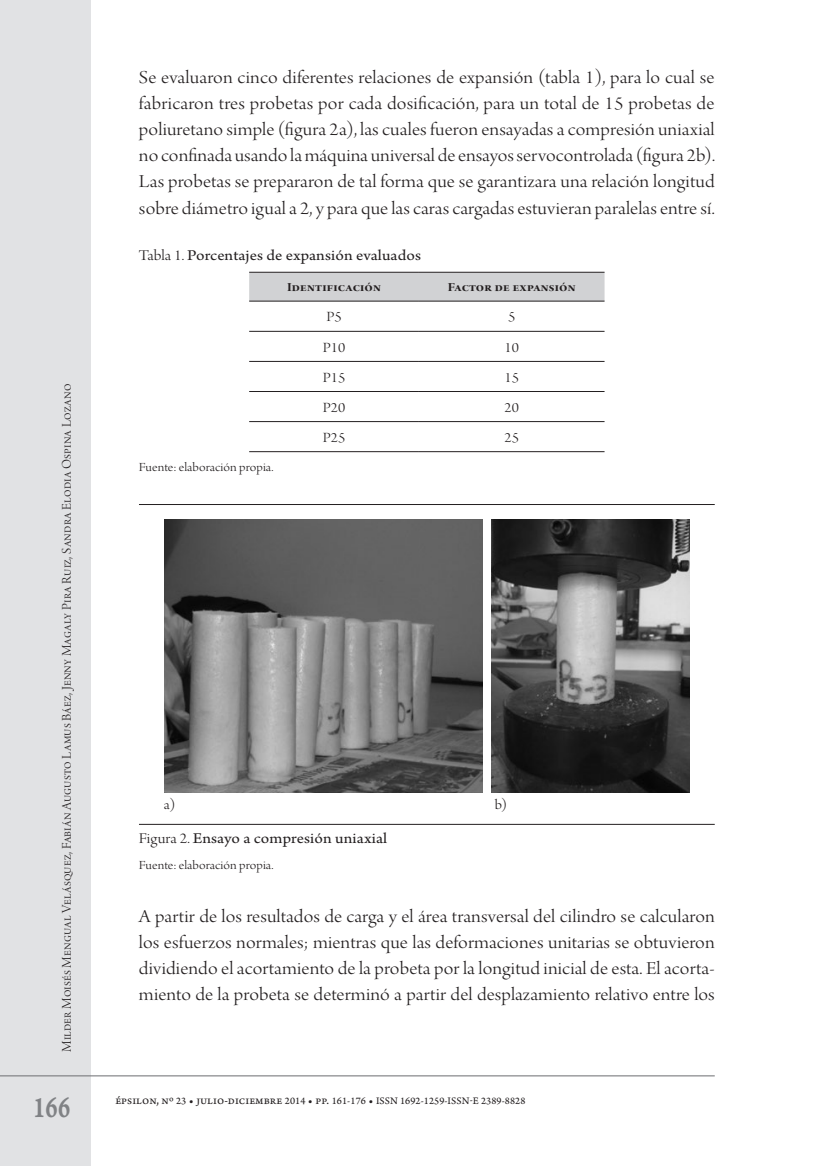
<style>
.page{position:relative;width:819px;height:1166px;background:#fff}
.page>*{position:absolute;margin:0;border:0;box-sizing:border-box;transform-origin:0 0}
.t1{font:31.5px "Arno Pro Smbd Caption";color:#808285;scale:.75 1}
.t2{font:19.25px/26.1px "Arno Pro Light Display";letter-spacing:.03em;color:#231f20;text-align:justify;scale:1.1 1}
.t3{font:15.75px "Arno Pro";letter-spacing:.005em;color:#231f20;scale:1.1 1}
.t4{font:14.88px "Arno Pro Light Display";letter-spacing:.005em;color:#231f20;scale:1.1 1}
.t5{font:14px "Arno Pro Light Display";letter-spacing:.015em;color:#231f20}
.t6{font:13.12px "Arno Pro Light Display";letter-spacing:.025em;color:#231f20;scale:1.1 1}
.t7{font:13.12px "Arno Pro Bold Display";letter-spacing:.015em;color:#231f20;scale:1.1 1}
.t8{font:10.5px "Arno Pro Sm Text";letter-spacing:.01em;color:#231f20}
.s1{font-family:"Arno Pro Light Display"}
.s2{font-size:12.25px}
</style>
<div class="page">
<div style="left:0;top:0;width:91px;height:1166px;background:#e1e2e4"></div>
<hr style="left:0;top:1075px;width:714px;height:1px;background:#6c6d70">
<div style="left:249px;top:273px;width:355px;height:28px;background:#d1d2d4"></div>
<hr style="left:249px;top:272px;width:170px;height:1px;background:#231f20">
<hr style="left:419px;top:272px;width:185px;height:1px;background:#231f20">
<hr style="left:249px;top:301px;width:170px;height:1px;background:#231f20">
<hr style="left:419px;top:301px;width:185px;height:1px;background:#231f20">
<hr style="left:249px;top:331px;width:170px;height:1px;background:#231f20">
<hr style="left:419px;top:331px;width:185px;height:1px;background:#231f20">
<hr style="left:249px;top:361px;width:170px;height:1px;background:#231f20">
<hr style="left:419px;top:361px;width:185px;height:1px;background:#231f20">
<hr style="left:249px;top:391px;width:170px;height:1px;background:#231f20">
<hr style="left:419px;top:391px;width:185px;height:1px;background:#231f20">
<hr style="left:249px;top:421px;width:170px;height:1px;background:#231f20">
<hr style="left:419px;top:421px;width:185px;height:1px;background:#231f20">
<hr style="left:249px;top:451px;width:170px;height:1px;background:#231f20">
<hr style="left:419px;top:451px;width:185px;height:1px;background:#231f20">
<hr style="left:139px;top:504px;width:575px;height:1px;background:#231f20">
<hr style="left:139px;top:824px;width:575px;height:1px;background:#231f20">
<img style="left:165px;top:519px;width:317px;height:273px">
<img style="left:491px;top:519px;width:198px;height:273px">
<p class="t5" style="left:59px;top:1052px;width:669px;rotate:-90deg">Milder Moisés Mengual Velásquez, Fabián Augusto Lamus Báez, Jenny Magaly Pira Ruiz, Sandra Elodia Ospina Lozano</p>
<h1 class="t1" style="left:33px;top:1088px;width:51px">166</h1>
<p class="t2" style="left:139px;top:65px;width:525px">Se evaluaron cinco diferentes relaciones de expansión (tabla 1), para lo cual se fabricaron tres probetas por cada dosificación, para un total de 15 probetas de poliuretano simple (figura 2a), las cuales fueron ensayadas a compresión uniaxial no confinada usando la máquina universal de ensayos servocontrolada (figura 2b).<br>Las probetas se prepararon de tal forma que se garantizara una relación longitud sobre diámetro igual a 2, y para que las caras cargadas estuvieran paralelas entre sí.</p>
<p class="t3" style="left:139px;top:246px;width:258px"><span class="s1">Tabla 1.</span> Porcentajes de expansión evaluados</p>
<p class="t7" style="left:287px;top:280px;width:87px">Identificación</p>
<p class="t7" style="left:448px;top:280px;width:118px">Factor de expansión</p>
<p class="t4" style="left:326px;top:309px;width:15px">P5</p>
<p class="t4" style="left:508px;top:309px;width:8px">5</p>
<p class="t4" style="left:323px;top:339px;width:22px">P10</p>
<p class="t4" style="left:504px;top:339px;width:15px">10</p>
<p class="t4" style="left:323px;top:369px;width:22px">P15</p>
<p class="t4" style="left:504px;top:369px;width:15px">15</p>
<p class="t4" style="left:323px;top:399px;width:22px">P20</p>
<p class="t4" style="left:504px;top:399px;width:15px">20</p>
<p class="t4" style="left:323px;top:429px;width:22px">P25</p>
<p class="t4" style="left:504px;top:429px;width:15px">25</p>
<p class="t6" style="left:139px;top:460px;width:124px">Fuente: elaboración propia.</p>
<p class="t4" style="left:164px;top:797px;width:12px">a)</p>
<p class="t4" style="left:495px;top:797px;width:13px">b)</p>
<p class="t3" style="left:139px;top:829px;width:227px"><span class="s1">Figura 2.</span> Ensayo a compresión uniaxial</p>
<p class="t6" style="left:139px;top:858px;width:124px">Fuente: elaboración propia.</p>
<p class="t2" style="left:139px;top:904px;width:525px">A partir de los resultados de carga y el área transversal del cilindro se calcularon los esfuerzos normales; mientras que las deformaciones unitarias se obtuvieron dividiendo el acortamiento de la probeta por la longitud inicial de esta. El acorta&shy;miento de la probeta se determinó a partir del desplazamiento relativo entre los</p>
<p class="t8" style="left:115px;top:1094px;width:411px"><span class="s2">épsilon, nº</span> 23 <span class="s2">• julio-diciembre</span> 2014 <span class="s2">• pp.</span> 161-176 <span class="s2">•</span> ISSN 1692-1259-IssN-e 2389-8828</p>
</div>
